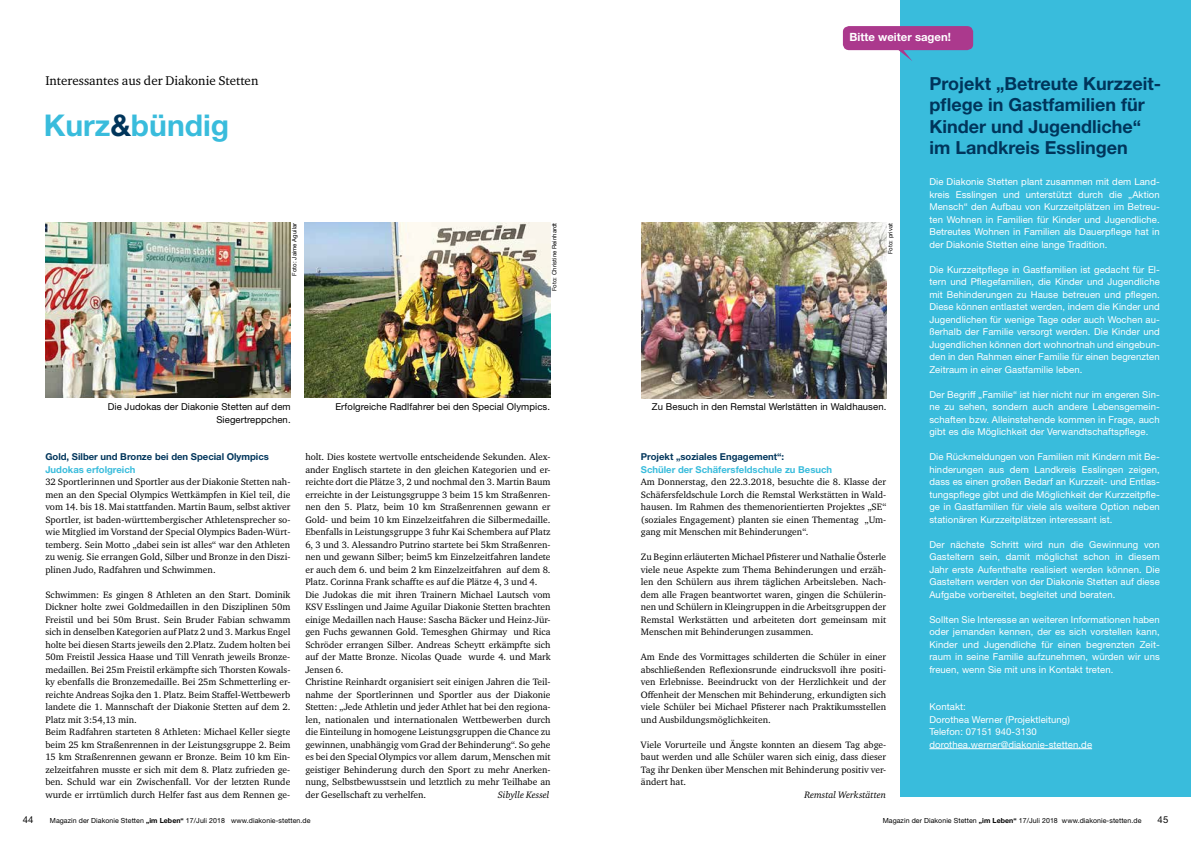
<style>
.page{position:relative;width:1191px;height:842px;background:#fff}
.page>*{position:absolute;margin:0;border:0;box-sizing:border-box;transform-origin:0 0}
.t1{font:700 30px "Helvetica Neue LT Std";color:#39bcdc}
.t2{font:700 18px/21.6px "Helvetica Neue LT Std";color:#00355b}
.t3{font:13px "Charter ITC Std";color:#000}
.t4{font:700 11.4px "Helvetica Neue LT Std";color:#fff}
.t5{font:9.5px/12.5px "Charter ITC Std";color:#000;text-align:justify}
.t6{font:9.5px/12.5px "Helvetica Neue LT Std";letter-spacing:.01em;color:#fff;text-align:justify}
.t7{font:9.5px/12.5px "Helvetica Neue LT Std";letter-spacing:.01em;color:#000;text-align:right}
.t8{font:700 9.5px "Helvetica Neue LT Std";color:#00355b}
.t9{font:700 9.5px "Helvetica Neue LT Std";color:#39bcdc}
.t10{font:italic 9.5px "Charter ITC Std";color:#000}
.t11{font:7px "Helvetica Neue LT Std";letter-spacing:.01em;color:#000}
.t12{font:6px "Helvetica Neue LT Std";letter-spacing:.01em;color:#000}
.s1{color:#00355b}
.s2{font-weight:700}
</style>
<div class="page">
<div style="left:900px;top:0;width:291px;height:797px;background:#39bcdc"></div>
<img style="left:641px;top:223px;width:245px;height:175px">
<hr style="left:929px;top:748px;width:163px;height:1px;background:#fff">
<img style="left:305px;top:223px;width:245px;height:175px">
<svg style="left:843px;top:26px;width:130px;height:35px"></svg>
<img style="left:45px;top:223px;width:246px;height:175px">
<p class="t4" style="left:849px;top:30px;width:103px">Bitte weiter sagen!</p>
<h3 class="t3" style="left:45px;top:73px;width:214px">Interessantes aus der Diakonie Stetten</h3>
<h1 class="t1" style="left:44px;top:106px;width:187px">Kurz<span class="s1">&amp;</span>bündig</h1>
<p class="t12" style="left:291px;top:276px;width:54px;rotate:-90deg">Foto: Jaime Aguilar</p>
<p class="t12" style="left:550px;top:291px;width:70px;rotate:-90deg">Foto: Christine Reinhardt</p>
<p class="t7" style="left:108px;top:400px;width:184px">Die Judokas der Diakonie Stetten auf dem<br>Siegertreppchen.</p>
<p class="t7" style="left:335px;top:400px;width:216px">Erfolgreiche Radlfahrer bei den Special Olympics.</p>
<p class="t8" style="left:45px;top:451px;width:225px">Gold, Silber und Bronze bei den Special Olympics</p>
<p class="t9" style="left:45px;top:463px;width:92px">Judokas erfolgreich</p>
<p class="t5" style="left:45px;top:476px;width:246px">32 Sportlerinnen und Sportler aus der Diakonie Stetten nah&shy;men an den Special Olympics Wettkämpfen in Kiel teil, die vom 14. bis 18. Mai stattfanden. Martin Baum, selbst aktiver Sportler, ist baden-württembergischer Athletensprecher so&shy;wie Mitglied im Vorstand der Special Olympics Baden-Würt&shy;temberg. Sein Motto „dabei sein ist alles“ war den Athleten zu wenig. Sie errangen Gold, Silber und Bronze in den Diszi&shy;plinen Judo, Radfahren und Schwimmen.</p>
<p class="t5" style="left:45px;top:588px;width:246px;text-align:left">Schwimmen: Es gingen 8 Athleten an den Start. Dominik Dickner holte zwei Goldmedaillen in den Disziplinen 50m Freistil und bei 50m Brust. Sein Bruder Fabian schwamm sich in denselben Kategorien auf Platz 2 und 3. Markus Engel holte bei diesen Starts jeweils den 2.Platz. Zudem holten bei 50m Freistil Jessica Haase und Till Venrath jeweils Bronze&shy;medaillen. Bei 25m Freistil erkämpfte sich Thorsten Kowals&shy;ky ebenfalls die Bronzemedaille. Bei 25m Schmetterling er&shy;reichte Andreas Sojka den 1. Platz. Beim Staffel-Wettbewerb landete die 1. Mannschaft der Diakonie Stetten auf dem 2.<br>Platz mit 3:54,13 min.<br>Beim Radfahren starteten 8 Athleten: Michael Keller siegte beim 25 km Straßenrennen in der Leistungsgruppe 2. Beim 15 km Straßenrennen gewann er Bronze. Beim 10 km Ein&shy;zelzeitfahren musste er sich mit dem 8. Platz zufrieden ge&shy;ben. Schuld war ein Zwischenfall. Vor der letzten Runde wurde er irrtümlich durch Helfer fast aus dem Rennen ge-</p>
<p class="t5" style="left:305px;top:451px;width:247px;text-align:left">holt. Dies kostete wertvolle entscheidende Sekunden. Alex&shy;ander Englisch startete in den gleichen Kategorien und er&shy;reichte dort die Plätze 3, 2 und nochmal den 3. Martin Baum erreichte in der Leistungsgruppe 3 beim 15 km Straßenren&shy;nen den 5. Platz, beim 10 km Straßenrennen gewann er Gold- und beim 10 km Einzelzeitfahren die Silbermedaille.<br>Ebenfalls in Leistungsgruppe 3 fuhr Kai Schembera auf Platz 6, 3 und 3. Alessandro Putrino startete bei 5km Straßenren&shy;nen und gewann Silber; beim5 km Einzelzeitfahren landete er auch dem 6. und beim 2 km Einzelzeitfahren auf dem 8.<br>Platz. Corinna Frank schaffte es auf die Plätze 4, 3 und 4.<br>Die Judokas die mit ihren Trainern Michael Lautsch vom KSV Esslingen und Jaime Aguilar Diakonie Stetten brachten einige Medaillen nach Hause: Sascha Bäcker und Heinz-Jür&shy;gen Fuchs gewannen Gold. Temesghen Ghirmay und Rica Schröder errangen Silber. Andreas Scheytt erkämpfte sich auf der Matte Bronze. Nicolas Quade wurde 4. und Mark Jensen 6.<br>Christine Reinhardt organisiert seit einigen Jahren die Teil&shy;nahme der Sportlerinnen und Sportler aus der Diakonie Stetten: „Jede Athletin und jeder Athlet hat bei den regiona&shy;len, nationalen und internationalen Wettbewerben durch die Einteilung in homogene Leistungsgruppen die Chance zu gewinnen, unabhängig vom Grad der Behinderung“. So gehe es bei den Special Olympics vor allem darum, Menschen mit geistiger Behinderung durch den Sport zu mehr Anerken&shy;nung, Selbstbewusstsein und letztlich zu mehr Teilhabe an der Gesellschaft zu verhelfen.</p>
<p class="t10" style="left:498px;top:789px;width:53px">Sibylle Kessel</p>
<p class="t12" style="left:887px;top:254px;width:33px;rotate:-90deg">Foto: privat</p>
<p class="t7" style="left:652px;top:400px;width:236px">Zu Besuch in den Remstal Werlstätten in Waldhausen.</p>
<p class="t8" style="left:641px;top:451px;width:145px">Projekt „soziales Engagement“:</p>
<p class="t9" style="left:641px;top:463px;width:193px">Schüler der Schäfersfeldschule zu Besuch</p>
<p class="t5" style="left:641px;top:476px;width:247px">Am Donnerstag, den 22.3.2018, besuchte die 8. Klasse der Schäfersfeldschule Lorch die Remstal Werkstätten in Wald&shy;hausen. Im Rahmen des themenorientierten Projektes „SE“ (soziales Engagement) planten sie einen Thementag „Um&shy;gang mit Menschen mit Behinderungen“.</p>
<p class="t5" style="left:641px;top:551px;width:247px">Zu Beginn erläuterten Michael Pfisterer und Nathalie Österle viele neue Aspekte zum Thema Behinderungen und erzäh&shy;len den Schülern aus ihrem täglichen Arbeitsleben. Nach&shy;dem alle Fragen beantwortet waren, gingen die Schülerin&shy;nen und Schülern in Kleingruppen in die Arbeitsgruppen der Remstal Werkstätten und arbeiteten dort gemeinsam mit Menschen mit Behinderungen zusammen.</p>
<p class="t5" style="left:641px;top:651px;width:247px">Am Ende des Vormittages schilderten die Schüler in einer abschließenden Reflexionsrunde eindrucksvoll ihre positi&shy;ven Erlebnisse. Beeindruckt von der Herzlichkeit und der Offenheit der Menschen mit Behinderung, erkundigten sich viele Schüler bei Michael Pfisterer nach Praktikumsstellen und Ausbildungsmöglichkeiten.</p>
<p class="t5" style="left:641px;top:738px;width:247px">Viele Vorurteile und Ängste konnten an diesem Tag abge&shy;baut werden und alle Schüler waren sich einig, dass dieser Tag ihr Denken über Menschen mit Behinderung positiv ver&shy;ändert hat.</p>
<p class="t10" style="left:804px;top:789px;width:83px">Remstal Werkstätten</p>
<h2 class="t2" style="left:929px;top:72px;width:233px">Projekt „Betreute Kurzzeit&shy;pflege in Gastfamilien für<br>Kinder und Jugendliche“ im Landkreis Esslingen</h2>
<p class="t6" style="left:929px;top:175px;width:232px">Die Diakonie Stetten plant zusammen mit dem Land&shy;kreis Esslingen und unterstützt durch die „Aktion Mensch“ den Aufbau von Kurzzeitplätzen im Betreu&shy;ten Wohnen in Familien für Kinder und Jugendliche.<br>Betreutes Wohnen in Familien als Dauerpflege hat in der Diakonie Stetten eine lange Tradition.</p>
<p class="t6" style="left:929px;top:263px;width:232px">Die Kurzzeitpflege in Gastfamilien ist gedacht für El&shy;tern und Pflegefamilien, die Kinder und Jugendliche mit Behinderungen zu Hause betreuen und pflegen.<br>Diese können entlastet werden, indem die Kinder und Jugendlichen für wenige Tage oder auch Wochen au&shy;ßerhalb der Familie versorgt werden. Die Kinder und Jugendlichen können dort wohnortnah und eingebun&shy;den in den Rahmen einer Familie für einen begrenzten Zeitraum in einer Gastfamilie leben.</p>
<p class="t6" style="left:929px;top:388px;width:232px">Der Begriff „Familie“ ist hier nicht nur im engeren Sin&shy;ne zu sehen, sondern auch andere Lebensgemein&shy;schaften bzw. Alleinstehende kommen in Frage, auch gibt es die Möglichkeit der Verwandtschaftspflege.</p>
<p class="t6" style="left:929px;top:450px;width:232px">Die Rückmeldungen von Familien mit Kindern mit Be&shy;hinderungen aus dem Landkreis Esslingen zeigen, dass es einen großen Bedarf an Kurzzeit- und Entlas&shy;tungspflege gibt und die Möglichkeit der Kurzzeitpfle&shy;ge in Gastfamilien für viele als weitere Option neben stationären Kurzzeitplätzen interessant ist.</p>
<p class="t6" style="left:929px;top:538px;width:232px">Der nächste Schritt wird nun die Gewinnung von Gasteltern sein, damit möglichst schon in diesem Jahr erste Aufenthalte realisiert werden können. Die Gasteltern werden von der Diakonie Stetten auf diese Aufgabe vorbereitet, begleitet und beraten.</p>
<p class="t6" style="left:929px;top:613px;width:232px">Sollten Sie Interesse an weiteren Informationen haben oder jemanden kennen, der es sich vorstellen kann, Kinder und Jugendliche für einen begrenzten Zeit&shy;raum in seine Familie aufzunehmen, würden wir uns freuen, wenn Sie mit uns in Kontakt treten.</p>
<p class="t6" style="left:929px;top:700px;width:164px;text-align:left">Kontakt:<br>Dorothea Werner (Projektleitung)<br>Telefon: 07151 940-3130 dorothea.werner@diakonie-stetten.de</p>
<p class="t7" style="left:23px;top:813px;width:12px">44</p>
<p class="t11" style="left:50px;top:816px;width:262px">Magazin der Diakonie Stetten <span class="s2">„im Leben“</span> 17/Juli 2018 www.diakonie-stetten.de</p>
<p class="t11" style="left:882px;top:816px;width:260px">Magazin der Diakonie Stetten <span class="s2">„im Leben“</span> 17/Juli 2018 www.diakonie-stetten.de</p>
<p class="t7" style="left:1157px;top:813px;width:12px">45</p>
</div>
